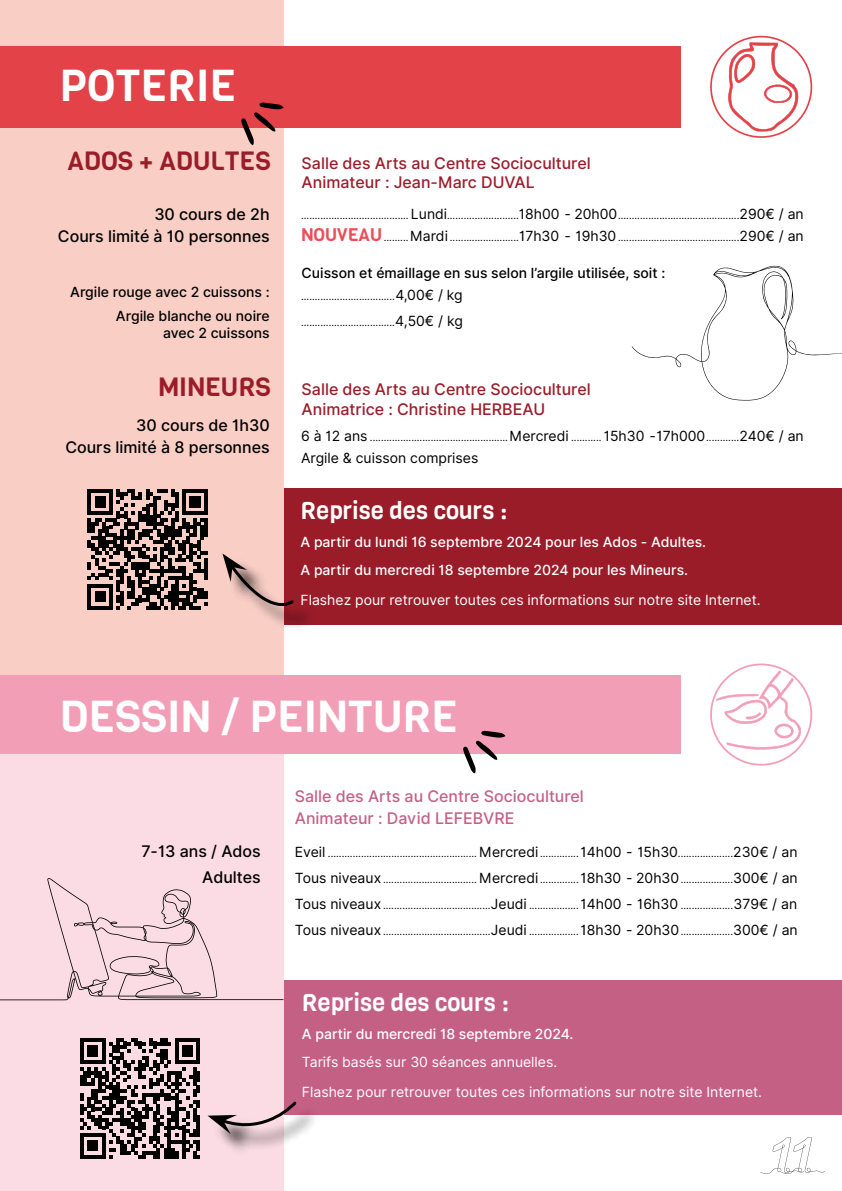
<style>
.page{position:relative;width:842px;height:1191px;background:#fff}
.page>*{position:absolute;margin:0;border:0;box-sizing:border-box;transform-origin:0 0}
.t1{font:44px "Viga";color:#fff}
.t2{font:26px "Viga";color:#9b1c29}
.t3{font:24px "Viga";color:#fff}
.t4{font:500 16px/19.2px "Inter";color:#9b1c29}
.t5{font:500 16px/22.2px "Inter";color:#000;text-align:right}
.t6{font:500 16px/22px "Inter";color:#c56085}
.t7{font:14px/30px "Inter";color:#fff}
.t8{font:500 14px/28px "Inter";color:#fff}
.t9{font:500 14px/24px "Inter";color:#000;text-align:right}
.t10{font:14px "Inter";color:#000}
.t11{font:10px "Inter";color:#000}
.s1{font-size:14px}
.s2{font-family:"Viga";font-size:18px;color:#ea4e56}
</style>
<div class="page">
<div style="left:1px;top:489px;width:841px;height:136px;background:#9b1c29"></div>
<div style="left:0;top:0;width:283px;height:713px;background:#f8cec5"></div>
<div style="left:1px;top:980px;width:841px;height:134px;background:#c56085"></div>
<div style="left:0;top:680px;width:283px;height:511px;background:#fbdce5"></div>
<div style="left:0;top:46px;width:680px;height:82px;background:#e24248"></div>
<svg style="left:241px;top:102px;width:42px;height:43px"></svg>
<svg style="left:87px;top:489px;width:121px;height:120px"></svg>
<div style="left:227px;top:558px;width:90px;height:72px;background:#000;opacity:.75"></div>
<svg style="left:222px;top:553px;width:73px;height:66px"></svg>
<svg style="left:710px;top:36px;width:102px;height:102px"></svg>
<div style="left:0;top:675px;width:680px;height:79px;background:#f39eb7"></div>
<svg style="left:463px;top:731px;width:42px;height:42px"></svg>
<svg style="left:710px;top:663px;width:102px;height:102px"></svg>
<svg style="left:80px;top:1038px;width:120px;height:120px"></svg>
<div style="left:213px;top:1106px;width:107px;height:51px;background:#000;opacity:.75"></div>
<svg style="left:207px;top:1100px;width:91px;height:35px"></svg>
<svg style="left:632px;top:265px;width:210px;height:136px"></svg>
<svg style="left:0;top:878px;width:283px;height:122px"></svg>
<svg style="left:760px;top:1137px;width:65px;height:37px"></svg>
<h1 class="t1" style="left:60px;top:57px;width:178px">POTERIE</h1>
<h2 class="t2" style="left:67px;top:143px;width:205px">ADOS + ADULTES</h2>
<h3 class="t5" style="left:58px;top:203px;width:213px">30 cours de 2h<br>Cours limité à 10 personnes</h3>
<h3 class="t9" style="left:70px;top:280px;width:201px">Argile rouge avec 2 cuissons :<br>Argile blanche ou noire</h3>
<h3 class="t9" style="left:163px;top:321px;width:108px">avec 2 cuissons</h3>
<h2 class="t2" style="left:158px;top:369px;width:114px">MINEURS</h2>
<h3 class="t5" style="left:65px;top:414px;width:206px">30 cours de 1h30<br>Cours limité à 8 personnes</h3>
<h3 class="t4" style="left:302px;top:154px;width:291px">Salle des Arts au Centre Socioculturel<br>Animateur : Jean-Marc DUVAL</h3>
<p class="t11" style="left:301px;top:208px;width:504px">....................................... <span class="s1">Lundi</span>..........................<span class="s1">18h00 - 20h00</span>............................................<span class="s1">290€ / an</span></p>
<p class="t11" style="left:301px;top:230px;width:504px"><span class="s2">NOUVEAU</span> ......... <span class="s1">Mardi</span> .........................<span class="s1">17h30 - 19h30</span> ............................................<span class="s1">290€ / an</span></p>
<h3 class="t9" style="left:302px;top:261px;width:365px">Cuisson et émaillage en sus selon l’argile utilisée, soit :</h3>
<p class="t11" style="left:301px;top:289px;width:163px">..................................<span class="s1">4,00€ / kg</span></p>
<p class="t11" style="left:301px;top:315px;width:163px">..................................<span class="s1">4,50€ / kg</span></p>
<h3 class="t4" style="left:302px;top:380px;width:291px">Salle des Arts au Centre Socioculturel<br>Animatrice : Christine HERBEAU</h3>
<p class="t11" style="left:301px;top:430px;width:504px"><span class="s1">6 à 12 ans</span> .................................................. <span class="s1">Mercredi</span> ........... <span class="s1">15h30 -17h000</span>............<span class="s1">240€ / an</span></p>
<h3 class="t10" style="left:301px;top:448px;width:179px">Argile &amp; cuisson comprises</h3>
<h3 class="t3" style="left:300px;top:495px;width:209px">Reprise des cours :</h3>
<h3 class="t8" style="left:300px;top:528px;width:407px">A partir du lundi 16 septembre 2024 pour les Ados - Adultes.<br>A partir du mercredi 18 septembre 2024 pour les Mineurs.</h3>
<h3 class="t7" style="left:300px;top:585px;width:462px">Flashez pour retrouver toutes ces informations sur notre site Internet.</h3>
<h1 class="t1" style="left:60px;top:687px;width:400px">DESSIN / PEINTURE</h1>
<h3 class="t6" style="left:295px;top:785px;width:291px">Salle des Arts au Centre Socioculturel<br>Animateur : David LEFEBVRE</h3>
<h3 class="t5" style="left:141px;top:838px;width:121px;line-height:26px">7-13 ans / Ados<br>Adultes</h3>
<p class="t11" style="left:295px;top:846px;width:504px"><span class="s1">Eveil</span> ...................................................... <span class="s1">Mercredi</span> .............. <span class="s1">14h00 - 15h30</span>....................<span class="s1">230€ / an</span></p>
<p class="t11" style="left:295px;top:872px;width:504px"><span class="s1">Tous niveaux</span> .................................. <span class="s1">Mercredi</span> .............. <span class="s1">18h30 - 20h30</span>...................<span class="s1">300€ / an</span></p>
<p class="t11" style="left:295px;top:898px;width:504px"><span class="s1">Tous niveaux</span> .......................................<span class="s1">Jeudi</span> .................. <span class="s1">14h00 - 16h30</span> ...................<span class="s1">379€ / an</span></p>
<p class="t11" style="left:295px;top:924px;width:504px"><span class="s1">Tous niveaux</span> .......................................<span class="s1">Jeudi</span> .................. <span class="s1">18h30 - 20h30</span>...................<span class="s1">300€ / an</span></p>
<h3 class="t3" style="left:302px;top:986px;width:209px">Reprise des cours :</h3>
<h3 class="t8" style="left:302px;top:1019px;width:273px">A partir du mercredi 18 septembre 2024.</h3>
<h3 class="t7" style="left:302px;top:1046px;width:462px">Tarifs basés sur 30 séances annuelles.<br>Flashez pour retrouver toutes ces informations sur notre site Internet.</h3>
</div>
